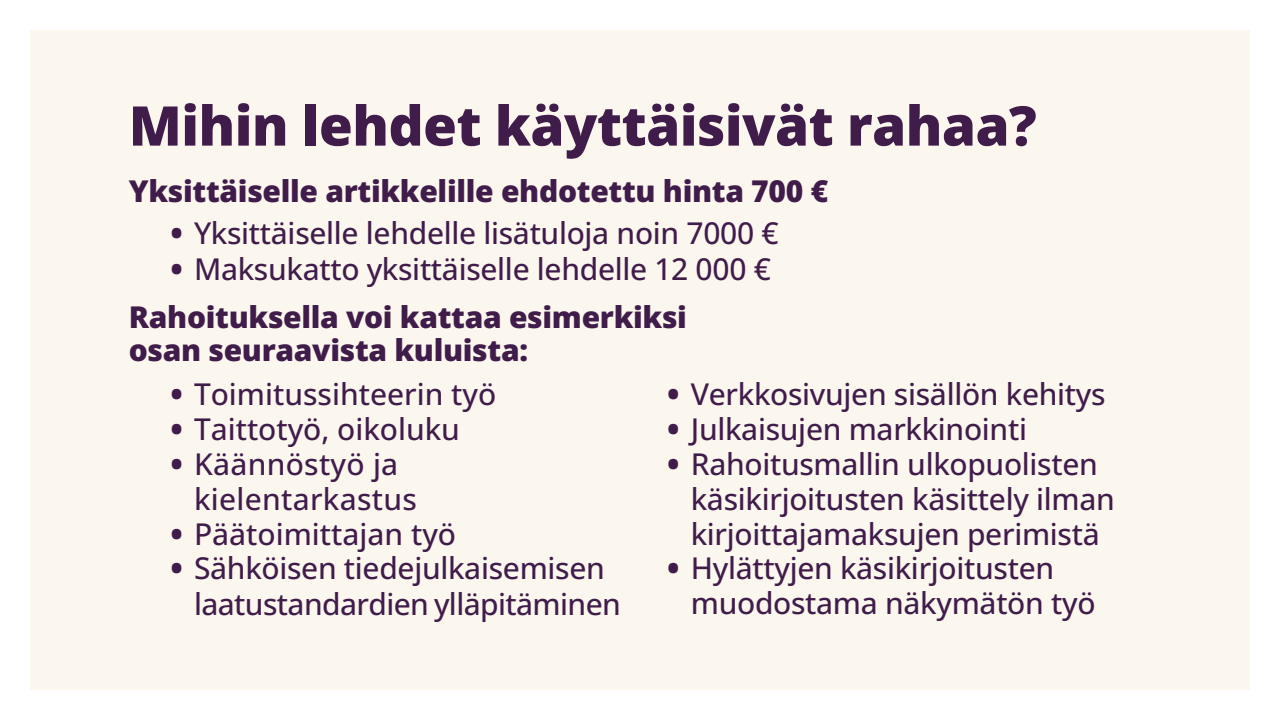
<style>
.page{position:relative;width:1280px;height:720px;background:#fff}
.page>*{position:absolute;margin:0;border:0;box-sizing:border-box;transform-origin:0 0}
.Otsikko_2{font:800 54.8px "Open Sans";letter-spacing:-.01em;color:#401c4a}
.t1{font:500 30px/34.8px "Open Sans";letter-spacing:-.01em;color:#401c4a}
.t2{font:800 30px "Open Sans";letter-spacing:-.01em;color:#401c4a}
.t3{font:500 30px/34.8px "Open Sans";letter-spacing:.01em;color:#401c4a}
.s1{font-weight:800}
</style>
<div class="page">
<div style="left:30px;top:30px;width:1220px;height:660px;background:#fbf6ee"></div>
<h2 class="Otsikko_2" style="left:129px;top:88px;width:909px">Mihin lehdet käyttäisivät rahaa?</h2>
<p class="t2" style="left:129px;top:171px;width:701px">Yksittäiselle artikkelille ehdotettu hinta 700 €</p>
<p class="t1" style="left:171px;top:215px;width:609px"><span class="s1">•</span> Yksittäiselle lehdelle lisätuloja noin 7000 €</p>
<p class="t1" style="left:129px;top:245px;width:644px;line-height:47.2px;text-indent:42px"><span class="s1">•</span> Maksukatto yksittäiselle lehdelle 12 000 €<br><span class="s1">Rahoituksella voi kattaa esimerkiksi</span></p>
<p class="t2" style="left:129px;top:330px;width:401px">osan seuraavista kuluista:</p>
<p class="t1" style="left:171px;top:376px;width:327px"><span class="s1">•</span> Toimitussihteerin työ</p>
<p class="t1" style="left:171px;top:411px;width:291px"><span class="s1">•</span> Taittotyö, oikoluku</p>
<p class="t3" style="left:194px;top:446px;width:224px;text-indent:-23px"><span class="s1">•</span> Käännöstyö ja kielentarkastus</p>
<p class="t1" style="left:171px;top:516px;width:287px"><span class="s1">•</span> Päätoimittajan työ</p>
<p class="t1" style="left:194px;top:550px;width:428px;line-height:36px;text-indent:-23px"><span class="s1">•</span> Sähköisen tiedejulkaisemisen laatustandardien ylläpitäminen</p>
<p class="t1" style="left:668px;top:376px;width:439px"><span class="s1">•</span> Verkkosivujen sisällön kehitys</p>
<p class="t1" style="left:668px;top:411px;width:361px"><span class="s1">•</span> Julkaisujen markkinointi</p>
<p class="t1" style="left:691px;top:446px;width:426px;text-indent:-23px"><span class="s1">•</span> Rahoitusmallin ulkopuolisten käsikirjoitusten käsittely ilman kirjoittajamaksujen perimistä</p>
<p class="t1" style="left:691px;top:550px;width:406px;text-indent:-23px"><span class="s1">•</span> Hylättyjen käsikirjoitusten muodostama näkymätön työ</p>
</div>
